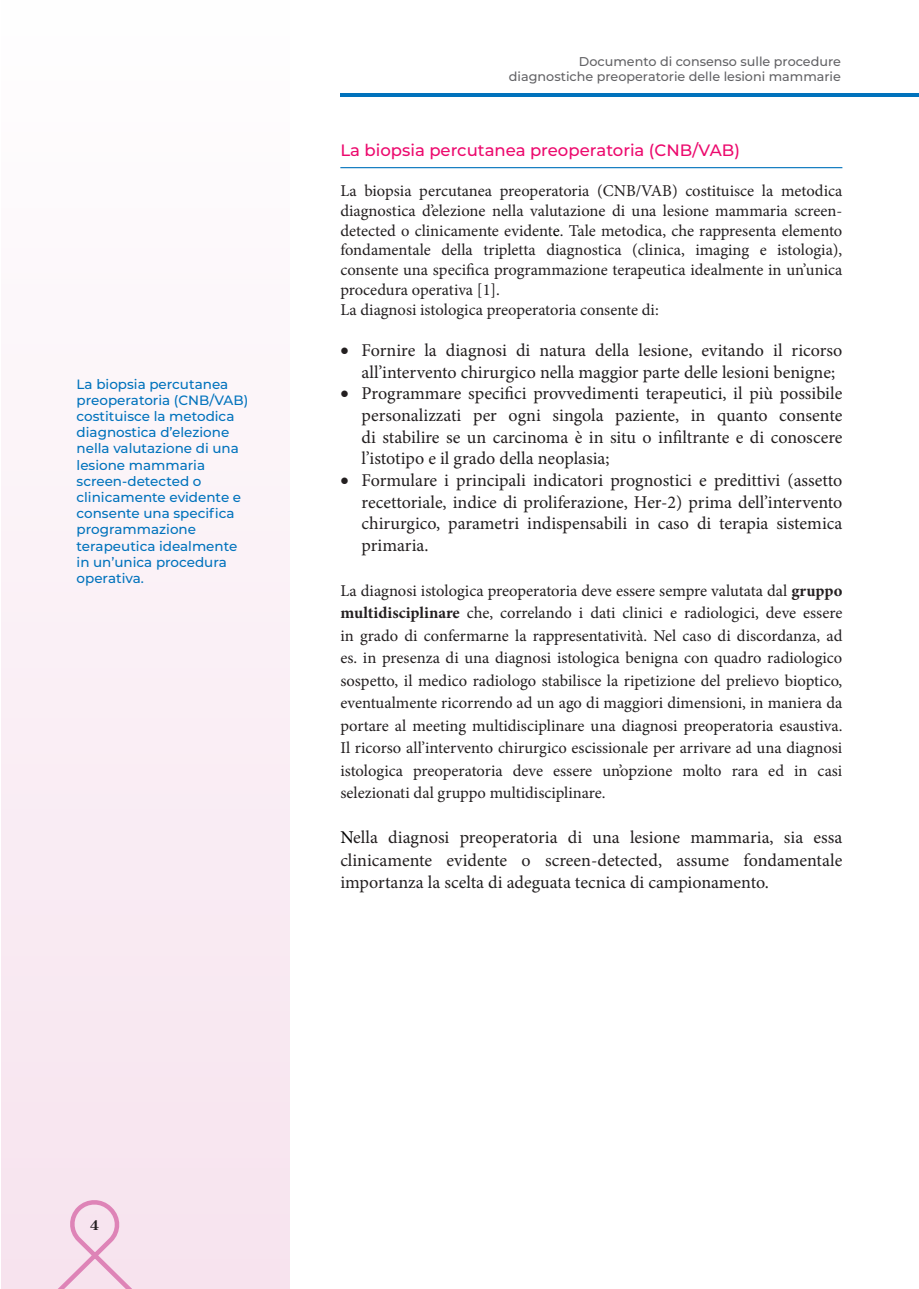
<style>
.page{position:relative;width:919px;height:1289px;background:#fff}
.page>*{position:absolute;margin:0;border:0;box-sizing:border-box;transform-origin:0 0}
.t1{font:18px/21.6px "Minion Pro";color:#231f20;text-align:justify}
.t2{font:16.5px/22.5px "Minion Pro";color:#231f20}
.t3{font:500 16.5px "Montserrat";color:#ec096d}
.t4{font:500 13.5px/16.2px "Montserrat";color:#0072bc}
.t5{font:700 13.5px "Century Old Style Std";color:#231f20}
.t6{font:500 12.75px/15.3px "Montserrat";color:#636366;text-align:right}
.s1{color:#000001}
.s2{font-weight:700}
</style>
<div class="page">
<div style="left:1px;top:0;width:288px;height:1288px;background:linear-gradient(to right,#fbf1f6,#faf0f6)"></div>
<hr style="left:340px;top:94px;width:566px;height:3px;background:#0072bc">
<svg style="left:906px;top:94px;width:12px;height:3px"></svg>
<svg style="left:44px;top:1193px;width:100px;height:95px;background:#f4d9e8"></svg>
<hr style="left:340px;top:167px;width:502px;height:1px;background:#0072bc">
<p class="t4" style="left:77px;top:375px;width:173px">La biopsia percutanea preoperatoria (CNB/VAB) costituisce la metodica diagnostica d’elezione nella valutazione di una lesione mammaria screen-detected o clinicamente evidente e consente una specifica programmazione terapeutica idealmente in un’unica procedura operativa.</p>
<p class="t6" style="left:508px;top:53px;width:333px">Documento di consenso sulle procedure diagnostiche preoperatorie delle lesioni mammarie</p>
<p class="t3" style="left:340px;top:139px;width:401px">La biopsia percutanea preoperatoria (CNB/VAB)</p>
<p class="t2" style="left:340px;top:181px;width:503px;line-height:19.8px">La biopsia percutanea preoperatoria (CNB/VAB) costituisce la metodica diagnostica d’elezione nella valutazione di una lesione mammaria screen&shy;detected o clinicamente evident<span class="s1">e</span>. Tale metodica, che rappresenta elemento fondamentale della tripletta diagnostica (clinica, imaging e istologia), consente una specifica programmazione terapeutica idealmente in un’unica procedura operativa [1].<br>La diagnosi istologica preoperatoria consente di:</p>
<p class="t1" style="left:361px;top:340px;width:482px;text-indent:-21px">• Fornire la diagnosi di natura della lesione, evitando il ricorso all’intervento chirurgico nella maggior parte delle lesioni benigne;</p>
<p class="t1" style="left:361px;top:383px;width:482px;text-indent:-21px">• Programmare specifici provvedimenti terapeutici, il più possibile personalizzati per ogni singola paziente, in quanto consente di stabilire se un carcinoma è in situ o infiltrante e di conoscere l’istotipo e il grado della neoplasia;</p>
<p class="t1" style="left:361px;top:469px;width:482px;text-indent:-21px">• Formulare i principali indicatori prognostici e predittivi (assetto recettoriale, indice di proliferazione, Her-2) prima dell’intervento chirurgico, parametri indispensabili in caso di terapia sistemica primaria.</p>
<p class="t2" style="left:340px;top:579px;width:503px;text-align:justify">La diagnosi istologica preoperatoria deve essere sempre valutata dal <span class="s2">gruppo multidisciplinare</span> che, correlando i dati clinici e radiologici, deve essere in grado di confermarne la rappresentatività. Nel caso di discordanza, ad es. in presenza di una diagnosi istologica benigna con quadro radiologico sospetto, il medico radiologo stabilisce la ripetizione del prelievo bioptico, eventualmente ricorrendo ad un ago di maggiori dimensioni, in maniera da portare al meeting multidisciplinare una diagnosi preoperatoria esaustiva.<br>Il ricorso all’intervento chirurgico escissionale per arrivare ad una diagnosi istologica preoperatoria deve essere un’opzione molto rara ed in casi selezionati dal gruppo multidisciplinare.</p>
<p class="t1" style="left:340px;top:826px;width:503px;line-height:22.5px"><span class="s1">N</span>ella diagnosi preoperatoria di una lesione mammaria, sia essa clinicamente evidente o screen-detected, assume fondamentale importanza la scelta di adeguata tecnica di campionamento.</p>
<p class="t5" style="left:90px;top:1215px;width:10px">4</p>
</div>
